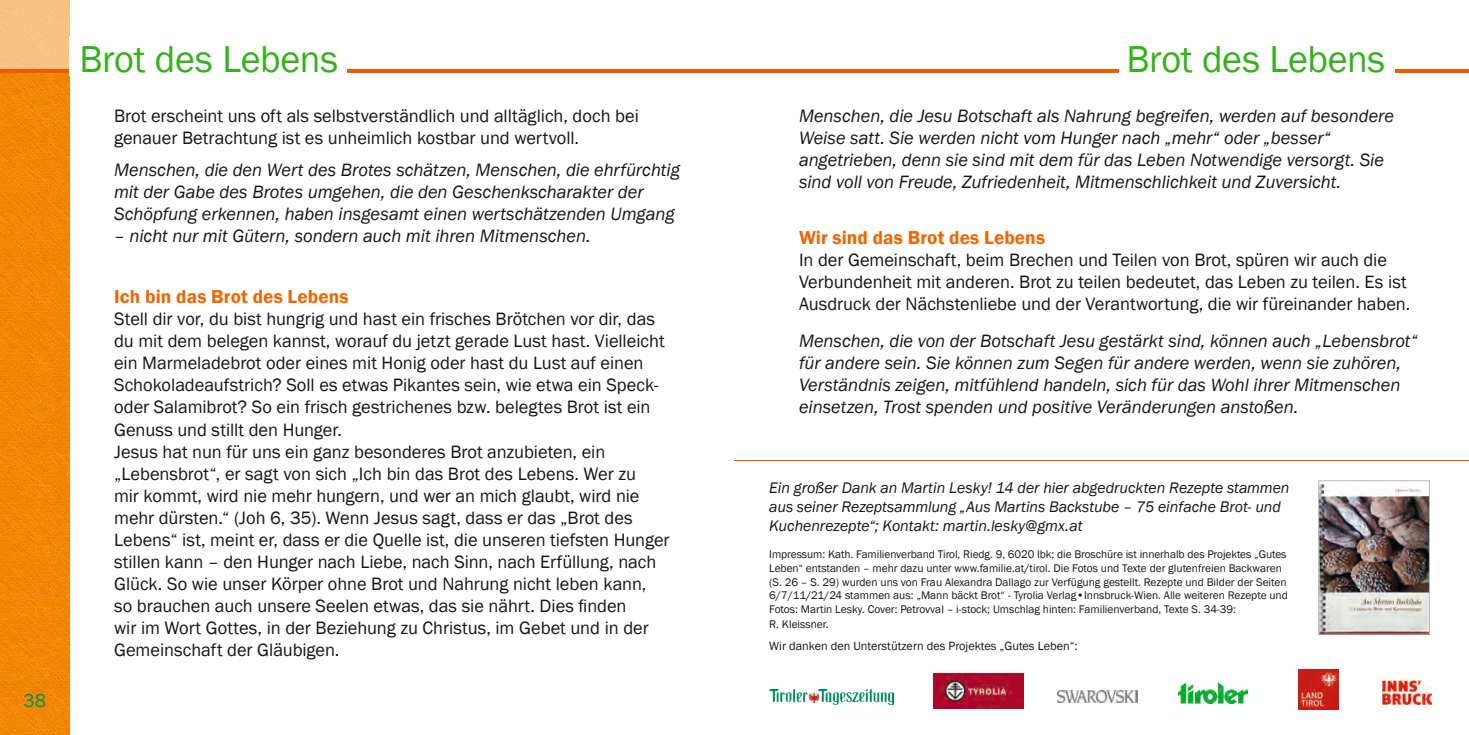
<style>
.page{position:relative;width:1469px;height:735px;background:#fff}
.page>*{position:absolute;margin:0;border:0;box-sizing:border-box;transform-origin:0 0}
.Abschnittsüberschrift{font:38.5px "Franklin Gothic";letter-spacing:-.01em;color:#33b318}
.t1{font:600 19.25px "Franklin Gothic";letter-spacing:.005em;color:#f06500}
.t2{font:19.25px "Franklin Gothic";color:#00954d}
.t3{font:18.38px/22.1px "Franklin Gothic";letter-spacing:-.005em;color:#151513}
.t4{font:italic 18.38px/22.1px "Franklin Gothic";color:#151513}
.t5{font:italic 15.75px/18.9px "Franklin Gothic";color:#151513}
.t6{font:12.25px "Franklin Gothic";color:#151513}
.t7{font:11.38px/13.7px "Franklin Gothic";color:#151513}
</style>
<div class="page">
<img style="left:0;top:0;width:69px;height:734px">
<hr style="left:0;top:69px;width:734px;height:4px;background:#f05a00">
<hr style="left:734px;top:69px;width:734px;height:4px;background:#f05a00">
<img style="left:933px;top:673px;width:90px;height:35px">
<img style="left:1178px;top:682px;width:69px;height:21px">
<img style="left:1298px;top:669px;width:40px;height:40px">
<img style="left:1057px;top:690px;width:80px;height:12px">
<img style="left:769px;top:689px;width:124px;height:15px">
<img style="left:1382px;top:680px;width:49px;height:24px">
<hr style="left:734px;top:459px;width:734px;height:1px;background:#f05a00">
<div style="left:1119px;top:36px;width:275px;height:40px;background:#fff"></div>
<div style="left:69px;top:36px;width:278px;height:40px;background:#fff"></div>
<img style="left:1320px;top:483px;width:107px;height:149px">
<div style="left:1318px;top:480px;width:111px;height:154px;border:1px solid #bcbdbe"></div>
<p class="t2" style="left:23px;top:688px;width:24px">38</p>
<p class="Abschnittsüberschrift" style="left:79px;top:35px;width:260px">Brot des Lebens</p>
<p class="Abschnittsüberschrift" style="left:1126px;top:35px;width:260px">Brot des Lebens</p>
<p class="t4" style="left:799px;top:105px;width:596px">Menschen, die Jesu Botschaft als Nahrung begreifen, werden auf besondere Weise satt. Sie werden nicht vom Hunger nach „mehr“ oder „besser“ angetrieben, denn sie sind mit dem für das Leben Notwendige versorgt. Sie sind voll von Freude, Zufriedenheit, Mitmenschlichkeit und Zuversicht.</p>
<p class="t1" style="left:799px;top:225px;width:248px">Wir sind das Brot des Lebens</p>
<p class="t3" style="left:799px;top:249px;width:613px">In der Gemeinschaft, beim Brechen und Teilen von Brot, spüren wir auch die<br>Verbundenheit mit anderen. Brot zu teilen bedeutet, das Leben zu teilen. Es ist<br>Ausdruck der Nächstenliebe und der Verantwortung, die wir füreinander haben.</p>
<p class="t4" style="left:799px;top:330px;width:620px">Menschen, die von der Botschaft Jesu gestärkt sind, können auch „Lebensbrot“ für andere sein. Sie können zum Segen für andere werden, wenn sie zuhören, Verständnis zeigen, mitfühlend handeln, sich für das Wohl ihrer Mitmenschen einsetzen, Trost spenden und positive Veränderungen anstoßen.</p>
<p class="t3" style="left:114px;top:105px;width:526px">Brot erscheint uns oft als selbstverständlich und alltäglich, doch bei genauer Betrachtung ist es unheimlich kostbar und wertvoll.</p>
<p class="t4" style="left:114px;top:159px;width:567px">Menschen, die den Wert des Brotes schätzen, Menschen, die ehrfürchtig mit der Gabe des Brotes umgehen, die den Geschenkscharakter der<br>Schöpfung erkennen, haben insgesamt einen wertschätzenden Umgang</p>
<p class="t4" style="left:114px;top:225px;width:478px">– nicht nur mit Gütern, sondern auch mit ihren Mitmenschen.</p>
<p class="t1" style="left:114px;top:284px;width:236px">Ich bin das Brot des Lebens</p>
<p class="t3" style="left:114px;top:308px;width:552px">Stell dir vor, du bist hungrig und hast ein frisches Brötchen vor dir, das du mit dem belegen kannst, worauf du jetzt gerade Lust hast. Vielleicht ein Marmeladebrot oder eines mit Honig oder hast du Lust auf einen Schokoladeaufstrich? Soll es etwas Pikantes sein, wie etwa ein Speck&shy;oder Salamibrot? So ein frisch gestrichenes bzw. belegtes Brot ist ein Genuss und stillt den Hunger.</p>
<p class="t3" style="left:114px;top:440px;width:557px">Jesus hat nun für uns ein ganz besonderes Brot anzubieten, ein „Lebensbrot“, er sagt von sich „Ich bin das Brot des Lebens. Wer zu<br>mir kommt, wird nie mehr hungern, und wer an mich glaubt, wird nie mehr dürsten.“ (Joh 6, 35). Wenn Jesus sagt, dass er das „Brot des Lebens“ ist, meint er, dass er die Quelle ist, die unseren tiefsten Hunger stillen kann – den Hunger nach Liebe, nach Sinn, nach Erfüllung, nach Glück. So wie unser Körper ohne Brot und Nahrung nicht leben kann,<br>so brauchen auch unsere Seelen etwas, das sie nährt. Dies finden<br>wir im Wort Gottes, in der Beziehung zu Christus, im Gebet und in der Gemeinschaft der Gläubigen.</p>
<p class="t5" style="left:769px;top:478px;width:522px">Ein großer Dank an Martin Lesky! 14 der hier abgedruckten Rezepte stammen aus seiner Rezeptsammlung „Aus Martins Backstube – 75 einfache Brot- und<br>Kuchenrezepte“; Kontakt: martin.lesky@gmx.at</p>
<p class="t7" style="left:769px;top:547px;width:519px">Impressum: Kath. Familienverband Tirol, Riedg. 9, 6020 Ibk; die Broschüre ist innerhalb des Projektes „Gutes<br>Leben“ entstanden – mehr dazu unter www.familie.at/tirol. Die Fotos und Texte der glutenfreien Backwaren</p>
<p class="t7" style="left:769px;top:574px;width:520px">(S. 26 – S. 29) wurden uns von Frau Alexandra Dallago zur Verfügung gestellt. Rezepte und Bilder der Seiten<br>6/7/11/21/24 stammen aus: „Mann bäckt Brot“ - Tyrolia Verlag•Innsbruck-Wien. Alle weiteren Rezepte und</p>
<p class="t7" style="left:769px;top:602px;width:468px">Fotos: Martin Lesky. Cover: Petrovval – i-stock; Umschlag hinten: Familienverband, Texte S. 34-39:</p>
<p class="t7" style="left:769px;top:616px;width:61px">R. Kleissner.</p>
<p class="t6" style="left:769px;top:637px;width:310px">Wir danken den Unterstützern des Projektes „Gutes Leben“:</p>
</div>
